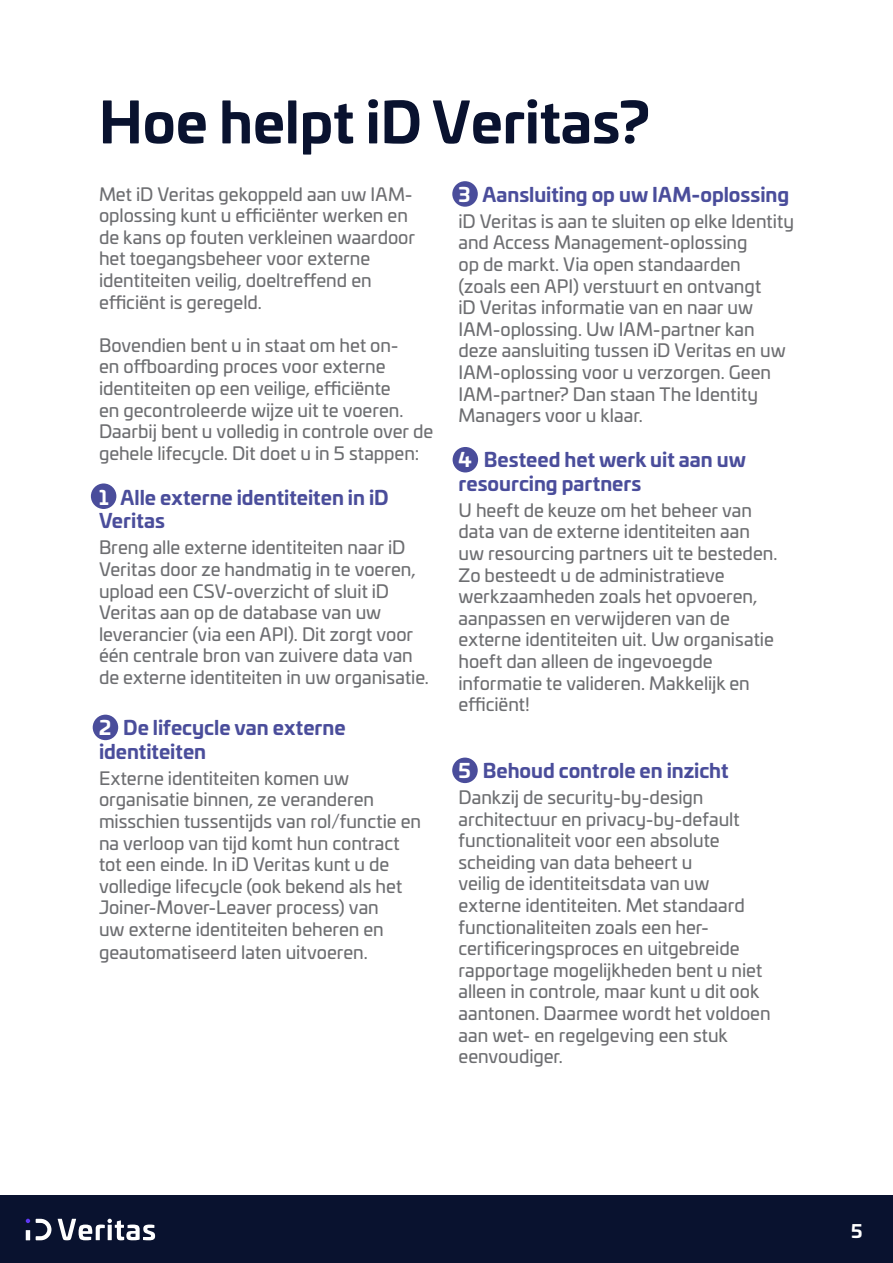
<style>
.page{position:relative;width:893px;height:1263px;background:#fff}
.page>*{position:absolute;margin:0;border:0;box-sizing:border-box;transform-origin:0 0}
.t1{font:700 55.5px "Univia Pro";color:#09122f}
.t2{font:700 19.5px/23.4px "Univia Pro";color:#4a4d9b}
.t3{font:18px/21.6px "Univia Pro";color:#6d6e71}
.t4{font:700 18px "Univia Pro";color:#fff}
.s1{color:#fff}
</style>
<div class="page">
<div style="left:0;top:1195px;width:893px;height:68px;background:#09122f"></div>
<svg style="left:26px;top:1219px;width:4px;height:4px"></svg>
<svg style="left:36px;top:1219px;width:16px;height:21px"></svg>
<svg style="left:58px;top:1219px;width:97px;height:21px"></svg>
<hr style="left:26px;top:1230px;width:4px;height:10px;background:#fff">
<div style="left:452px;top:758px;width:26px;height:25px;background:#4a4d9b;border-radius:50%"></div>
<div style="left:452px;top:181px;width:26px;height:26px;background:#4a4d9b;border-radius:50%"></div>
<div style="left:453px;top:447px;width:25px;height:25px;background:#4a4d9b;border-radius:50%"></div>
<div style="left:93px;top:715px;width:25px;height:25px;background:#4a4d9b;border-radius:50%"></div>
<div style="left:91px;top:483px;width:25px;height:26px;background:#4a4d9b;border-radius:50%"></div>
<h1 class="t1" style="left:99px;top:78px;width:552px">Hoe helpt iD Veritas?</h1>
<p class="t3" style="left:99px;top:182px;width:318px">Met iD Veritas gekoppeld aan uw IAM&shy;oplossing kunt u efficiënter werken en de kans op fouten verkleinen waardoor het toegangsbeheer voor externe identiteiten veilig, doeltreffend en efficiënt is geregeld.</p>
<p class="t3" style="left:99px;top:333px;width:336px">Bovendien bent u in staat om het on-<br>en offboarding proces voor externe identiteiten op een veilige, efficiënte<br>en gecontroleerde wijze uit te voeren.<br>Daarbij bent u volledig in controle over de gehele lifecycle. Dit doet u in 5 stappen:</p>
<p class="t2" style="left:99px;top:484px;width:291px"><span class="s1">1</span> Alle externe identiteiten in iD<br>Veritas</p>
<p class="t3" style="left:99px;top:536px;width:331px">Breng alle externe identiteiten naar iD Veritas door ze handmatig in te voeren, upload een CSV-overzicht of sluit iD Veritas aan op de database van uw leverancier (via een API). Dit zorgt voor één centrale bron van zuivere data van de externe identiteiten in uw organisatie.</p>
<p class="t2" style="left:99px;top:715px;width:248px"><span class="s1">2</span> De lifecycle van externe identiteiten</p>
<p class="t3" style="left:99px;top:766px;width:324px">Externe identiteiten komen uw organisatie binnen, ze veranderen misschien tussentijds van rol/functie en na verloop van tijd komt hun contract tot een einde. In iD Veritas kunt u de volledige lifecycle (ook bekend als het Joiner-Mover-Leaver process) van<br>uw externe identiteiten beheren en</p>
<p class="t3" style="left:99px;top:941px;width:270px">geautomatiseerd laten uitvoeren.</p>
<p class="t2" style="left:458px;top:181px;width:332px"><span class="s1">3</span> Aansluiting op uw IAM-oplossing</p>
<p class="t3" style="left:458px;top:209px;width:337px">iD Veritas is aan te sluiten op elke Identity and Access Management-oplossing<br>op de markt. Via open standaarden<br>(zoals een API) verstuurt en ontvangt<br>iD Veritas informatie van en naar uw IAM-oplossing. Uw IAM-partner kan deze aansluiting tussen iD Veritas en uw IAM-oplossing voor u verzorgen. Geen IAM-partner? Dan staan The Identity Managers voor u klaar.</p>
<p class="t2" style="left:458px;top:447px;width:289px"><span class="s1">4</span> Besteed het werk uit aan uw resourcing partners</p>
<p class="t3" style="left:458px;top:498px;width:320px">U heeft de keuze om het beheer van data van de externe identiteiten aan uw resourcing partners uit te besteden.<br>Zo besteedt u de administratieve werkzaamheden zoals het opvoeren, aanpassen en verwijderen van de externe identiteiten uit. Uw organisatie hoeft dan alleen de ingevoegde informatie te valideren. Makkelijk en efficiënt!</p>
<p class="t2" style="left:458px;top:757px;width:272px"><span class="s1">5</span> Behoud controle en inzicht</p>
<p class="t3" style="left:458px;top:785px;width:314px">Dankzij de security-by-design architectuur en privacy-by-default functionaliteit voor een absolute scheiding van data beheert u<br>veilig de identiteitsdata van uw externe identiteiten. Met standaard functionaliteiten zoals een her&shy;certificeringsproces en uitgebreide rapportage mogelijkheden bent u niet alleen in controle, maar kunt u dit ook aantonen. Daarmee wordt het voldoen aan wet- en regelgeving een stuk eenvoudiger.</p>
<p class="t4" style="left:851px;top:1217px;width:13px">5</p>
</div>
